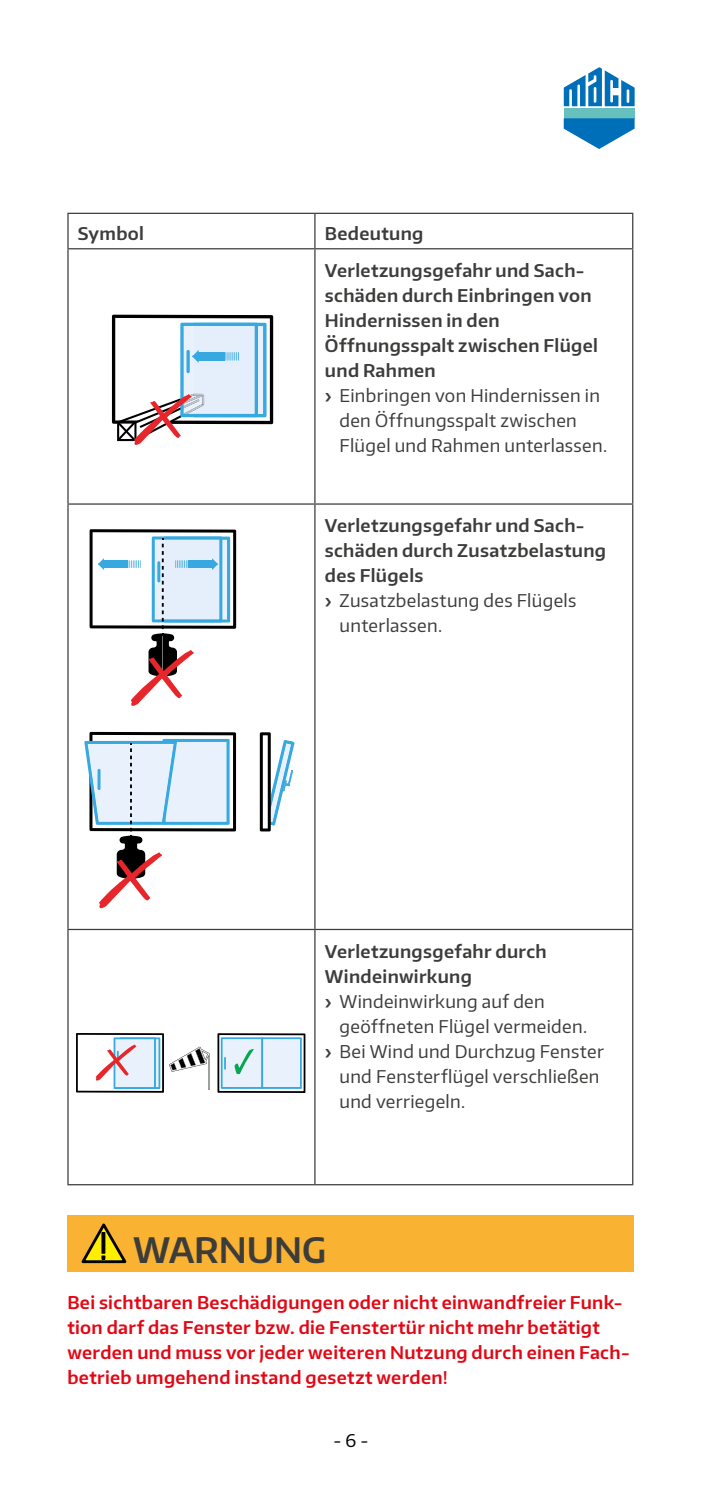
<style>
.page{position:relative;width:702px;height:1489px;background:#fff}
.page>*{position:absolute;margin:0;border:0;box-sizing:border-box;transform-origin:0 0}
.t1{font:600 35px "Encode Sans Normal";color:#3c3c3b}
.t2{font:17.5px "Encode Sans Normal";letter-spacing:.02em;color:#3c3c3b}
.t3{font:600 17.5px/36.8px "Encode Sans Normal";letter-spacing:.02em;color:#3c3c3b}
.t4{font:600 17.5px/25px "Encode Sans Normal";letter-spacing:.02em;color:#e30613}
.t5{font:17.5px "Encode Sans Normal";color:#000}
.s1{font-weight:600}
</style>
<div class="page">
<div style="left:563px;top:108px;width:71px;height:10px;background:#66c1be"></div>
<svg style="left:563px;top:118px;width:71px;height:31px"></svg>
<svg style="left:563px;top:67px;width:71px;height:39px"></svg>
<hr style="left:67px;top:213px;width:248px;height:1px;background:#3c3c3b">
<hr style="left:67px;top:214px;width:2px;height:34px;background:#3c3c3b">
<hr style="left:315px;top:213px;width:318px;height:1px;background:#3c3c3b">
<hr style="left:314px;top:214px;width:1px;height:34px;background:#3c3c3b">
<hr style="left:632px;top:214px;width:1px;height:34px;background:#3c3c3b">
<hr style="left:67px;top:248px;width:248px;height:1px;background:#3c3c3b">
<hr style="left:67px;top:249px;width:2px;height:254px;background:#3c3c3b">
<hr style="left:315px;top:248px;width:318px;height:1px;background:#3c3c3b">
<hr style="left:314px;top:249px;width:1px;height:254px;background:#3c3c3b">
<hr style="left:632px;top:249px;width:1px;height:254px;background:#3c3c3b">
<hr style="left:67px;top:503px;width:248px;height:1px;background:#3c3c3b">
<hr style="left:67px;top:504px;width:2px;height:424px;background:#3c3c3b">
<hr style="left:315px;top:503px;width:318px;height:1px;background:#3c3c3b">
<hr style="left:314px;top:504px;width:1px;height:424px;background:#3c3c3b">
<hr style="left:632px;top:504px;width:1px;height:424px;background:#3c3c3b">
<hr style="left:67px;top:928px;width:248px;height:2px;background:#3c3c3b">
<hr style="left:67px;top:930px;width:2px;height:253px;background:#3c3c3b">
<hr style="left:315px;top:928px;width:318px;height:2px;background:#3c3c3b">
<hr style="left:314px;top:930px;width:1px;height:253px;background:#3c3c3b">
<hr style="left:632px;top:930px;width:1px;height:253px;background:#3c3c3b">
<hr style="left:67px;top:1183px;width:248px;height:2px;background:#3c3c3b">
<hr style="left:315px;top:1183px;width:318px;height:2px;background:#3c3c3b">
<svg style="left:112px;top:315px;width:161px;height:130px"></svg>
<svg style="left:260px;top:732px;width:34px;height:99px"></svg>
<svg style="left:84px;top:732px;width:152px;height:176px"></svg>
<svg style="left:90px;top:529px;width:146px;height:176px"></svg>
<svg style="left:76px;top:1033px;width:134px;height:59px"></svg>
<svg style="left:217px;top:1033px;width:88px;height:59px;background:#bfd5e1"></svg>
<div style="left:67px;top:1214px;width:566px;height:57px;background:#fab233"></div>
<svg style="left:81px;top:1223px;width:46px;height:41px"></svg>
<p class="t3" style="left:78px;top:215px;width:68px">Symbol</p>
<p class="t3" style="left:325px;top:215px;width:261px">Bedeutung<br>Verletzungsgefahr und Sach-</p>
<p class="t3" style="left:325px;top:277px;width:268px">schäden durch Einbringen von</p>
<p class="t3" style="left:325px;top:302px;width:176px">Hindernissen in den</p>
<p class="t3" style="left:325px;top:327px;width:274px">Öffnungsspalt zwischen Flügel</p>
<p class="t3" style="left:325px;top:352px;width:112px">und Rahmen</p>
<p class="t2" style="left:325px;top:384px;width:276px"><span class="s1">›</span> Einbringen von Hindernissen in</p>
<p class="t2" style="left:339px;top:410px;width:239px">den Öffnungsspalt zwischen</p>
<p class="t2" style="left:339px;top:435px;width:269px">Flügel und Rahmen unterlassen.</p>
<p class="t3" style="left:325px;top:507px;width:261px">Verletzungsgefahr und Sach-</p>
<p class="t3" style="left:325px;top:532px;width:283px">schäden durch Zusatzbelastung</p>
<p class="t3" style="left:325px;top:557px;width:100px">des Flügels</p>
<p class="t2" style="left:325px;top:589px;width:253px"><span class="s1">›</span> Zusatzbelastung des Flügels</p>
<p class="t2" style="left:339px;top:616px;width:104px">unterlassen.</p>
<p class="t3" style="left:325px;top:932px;width:223px">Verletzungsgefahr durch</p>
<p class="t3" style="left:325px;top:957px;width:148px">Windeinwirkung</p>
<p class="t2" style="left:325px;top:989px;width:221px"><span class="s1">›</span> Windeinwirkung auf den</p>
<p class="t2" style="left:339px;top:1014px;width:249px">geöffneten Flügel vermeiden.</p>
<p class="t2" style="left:325px;top:1039px;width:280px"><span class="s1">›</span> Bei Wind und Durchzug Fenster</p>
<p class="t2" style="left:339px;top:1064px;width:261px">und Fensterflügel verschließen</p>
<p class="t2" style="left:339px;top:1089px;width:127px">und verriegeln.</p>
<h1 class="t1" style="left:133px;top:1229px;width:194px">WARNUNG</h1>
<p class="t4" style="left:67px;top:1289px;width:564px">Bei sichtbaren Beschädigungen oder nicht einwandfreier Funk&shy;tion darf das Fenster bzw. die Fenstertür nicht mehr betätigt werden und muss vor jeder weiteren Nutzung durch einen Fach&shy;betrieb umgehend instand gesetzt werden!</p>
<p class="t5" style="left:333px;top:1430px;width:37px">- 6 -</p>
</div>
